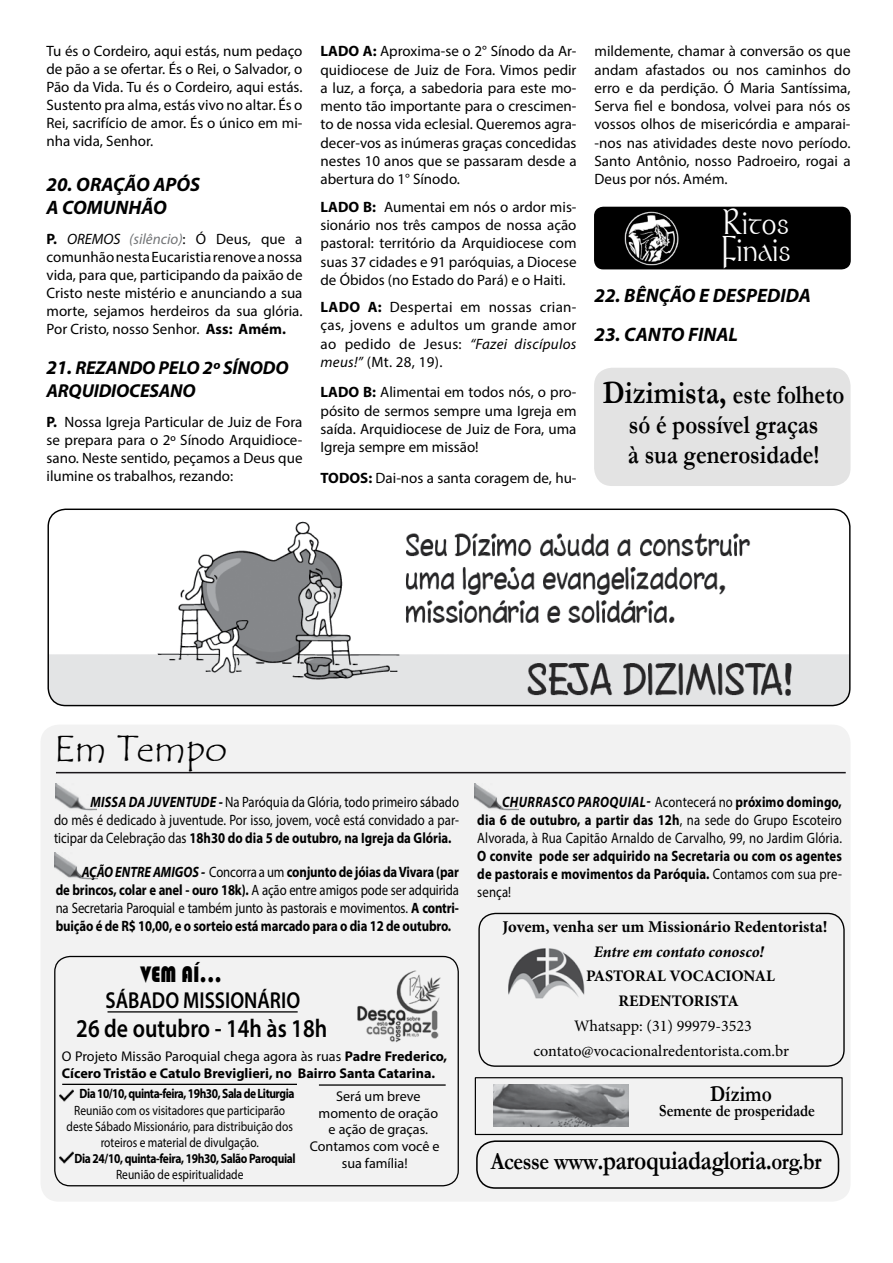
<style>
.page{position:relative;width:893px;height:1263px;background:#fff}
.page>*{position:absolute;margin:0;border:0;box-sizing:border-box;transform-origin:0 0}
.t1{font:37.5px "Tempus Sans ITC";color:#000}
.t2{font:35.7px/27px "Stonehenge";letter-spacing:.03em;color:#fff;scale:.86 1}
.t3{font:700 27.45px "Garamond";letter-spacing:-.02em;color:#000;scale:.86 1}
.t4{font:700 26.7px/30px "Garamond";color:#000;text-align:center;scale:.86 1}
.t5{font:600 25.65px "Myriad Pro";color:#000;scale:.85 1}
.t6{font:600 23.1px "Myriad Pro";color:#000;scale:.85 1}
.t7{font:23.1px "Bauhaus 93";color:#000;scale:.85 1}
.t8{font:700 22.65px "Garamond";color:#000;scale:.86 1}
.t9{font:italic 700 19.5px/22.5px "Myriad Pro";color:#000}
.t10{font:italic 700 18.75px/22.5px "Myriad Pro";letter-spacing:-.01em;color:#000}
.t11{font:700 16.95px "Garamond";color:#000;scale:.86 1}
.t12{font:700 16.5px "Minion Pro";color:#000}
.t13{font:16.05px/24.8px "Minion Pro";color:#000;text-align:center}
.t14{font:700 16.05px/24.8px "Minion Pro";letter-spacing:-.01em;color:#000;text-align:center}
.t15{font:italic 700 16.05px "Minion Pro";letter-spacing:-.005em;color:#000}
.t16{font:15px/18.3px "Myriad Pro";color:#000;text-align:justify}
.t17{font:700 15px/18px "Myriad Pro";letter-spacing:-.005em;color:#000;text-align:justify;scale:.85 1}
.t18{font:15px/18px "Myriad Pro";color:#000;text-align:justify;scale:.85 1}
.t19{font:700 14.1px/16.6px "Myriad Pro";color:#000}
.t20{font:14.1px/16.6px "Myriad Pro";color:#000;text-align:center}
.t21{font:13.5px/16px "Myriad Pro";color:#000;text-align:center;scale:.85 1}
.t22{font:700 13.5px "Myriad Pro";letter-spacing:-.04em;color:#000;scale:.85 1}
.s1{font-weight:700}
.s2{font-style:italic}
.s3{font-style:italic;color:#737577}
.s4{font-size:19.5px}
.s5{font-size:32.7px}
.s6{font-weight:700;font-style:italic}
.s7{font-weight:400}
.s8{font-size:24.3px}
</style>
<div class="page">
<div style="left:594px;top:368px;width:256px;height:118px;background:#e3e3e3;border-radius:18px"></div>
<div style="left:595px;top:207px;width:255px;height:62px;background:#000;border-radius:9px"></div>
<div style="left:594px;top:207px;width:257px;height:62px;border:2px solid #000;border-radius:9px"></div>
<img style="left:624px;top:211px;width:55px;height:55px">
<div style="left:40px;top:725px;width:810px;height:477px;background:#f2f2f2;border-radius:18px"></div>
<hr style="left:56px;top:772px;width:790px;height:1px;background:#1a171b">
<img style="left:54px;top:852px;width:44px;height:27px">
<div style="left:476px;top:1140px;width:363px;height:49px;border:2px solid #000;border-radius:18px"></div>
<img style="left:474px;top:783px;width:44px;height:27px">
<div style="left:54px;top:956px;width:405px;height:230px;border:1px solid #000;border-radius:15px"></div>
<img style="left:357px;top:970px;width:84px;height:72px">
<hr style="left:108px;top:1011px;width:190px;height:1px;background:#000">
<hr style="left:62px;top:1084px;width:235px;height:1px;background:#000">
<img style="left:59px;top:1089px;width:14px;height:13px">
<svg style="left:60px;top:1151px;width:13px;height:13px"></svg>
<img style="left:48px;top:509px;width:802px;height:196px">
<div style="left:48px;top:509px;width:802px;height:197px;border:1px solid #000;border-radius:17px"></div>
<div style="left:478px;top:913px;width:367px;height:154px;border:1px solid #000;border-radius:16px"></div>
<hr style="left:319px;top:1084px;width:127px;height:2px;background:#000">
<img style="left:56px;top:783px;width:41px;height:27px">
<div style="left:475px;top:1077px;width:368px;height:58px;background:#f2f2f2;border:1px solid #000"></div>
<img style="left:494px;top:1085px;width:134px;height:42px">
<p class="t16" style="left:46px;top:42px;width:258px">Tu és o Cordeiro, aqui estás, num pedaço de pão a se ofertar. És o Rei, o Salvador, o Pão da Vida. Tu és o Cordeiro, aqui estás.<br>Sustento pra alma, estás vivo no altar. És o Rei, sacrifício de amor. És o único em mi&shy;nha vida, Senhor.</p>
<h3 class="t9" style="left:46px;top:173px;width:155px">20. ORAÇÃO APÓS<br>A COMUNHÃO</h3>
<p class="t16" style="left:46px;top:229px;width:258px"><span class="s1">P.</span> <span class="s2">OREMOS</span> <span class="s3">(silêncio)</span>: Ó Deus, que a comunhão nesta Eucaristia renove a nossa vida, para que, participando da paixão de Cristo neste mistério e anunciando a sua morte, sejamos herdeiros da sua glória.<br>Por Cristo, nosso Senhor. <span class="s1">Ass: Amém.</span></p>
<p class="t10" style="left:46px;top:356px;width:244px"><span class="s4">21.</span> REZANDO PELO 2º SÍNODO<br>ARQUIDIOCESANO</p>
<p class="t16" style="left:46px;top:412px;width:258px"><span class="s1">P.</span> Nossa Igreja Particular de Juiz de Fora se prepara para o 2º Sínodo Arquidioce&shy;sano. Neste sentido, peçamos a Deus que ilumine os trabalhos, rezando:</p>
<p class="t16" style="left:321px;top:42px;width:258px"><span class="s1">LADO A:</span> Aproxima-se o 2° Sínodo da Ar&shy;quidiocese de Juiz de Fora. Vimos pedir a luz, a força, a sabedoria para este mo&shy;mento tão importante para o crescimen&shy;to de nossa vida eclesial. Queremos agra&shy;decer-vos as inúmeras graças concedidas nestes 10 anos que se passaram desde a abertura do 1° Sínodo.</p>
<p class="t16" style="left:321px;top:197px;width:258px"><span class="s1">LADO B:</span> Aumentai em nós o ardor mis&shy;sionário nos três campos de nossa ação pastoral: território da Arquidiocese com suas 37 cidades e 91 paróquias, a Diocese de Óbidos (no Estado do Pará) e o Haiti.</p>
<p class="t16" style="left:321px;top:298px;width:258px"><span class="s1">LADO A:</span> Despertai em nossas crian&shy;ças, jovens e adultos um grande amor ao pedido de Jesus: <span class="s2">“Fazei discípulos meus!”</span> (Mt. 28, 19).</p>
<p class="t16" style="left:320px;top:383px;width:258px"><span class="s1">LADO B:</span> Alimentai em todos nós, o pro&shy;pósito de sermos sempre uma Igreja em saída. Arquidiocese de Juiz de Fora, uma Igreja sempre em missão!</p>
<p class="t16" style="left:320px;top:468px;width:258px"><span class="s1">TODOS:</span> Dai-nos a santa coragem de, hu-</p>
<p class="t16" style="left:594px;top:42px;width:258px">mildemente, chamar à conversão os que andam afastados ou nos caminhos do erro e da perdição. Ó Maria Santíssima, Serva fiel e bondosa, volvei para nós os vossos olhos de misericórdia e amparai--nos nas atividades deste novo período.<br>Santo Antônio, nosso Padroeiro, rogai a Deus por nós. Amém.</p>
<h2 class="t2" style="left:722px;top:210px;width:81px">Ritos<br>Finais</h2>
<h3 class="t9" style="left:594px;top:283px;width:218px">22. BÊNÇÃO E DESPEDIDA</h3>
<h3 class="t9" style="left:594px;top:322px;width:145px">23. CANTO FINAL</h3>
<h3 class="t4" style="left:603px;top:379px;width:282px"><span class="s5">Dizimista,</span> este folheto só é possível graças<br>à sua generosidade!</h3>
<h1 class="t1" style="left:54px;top:725px;width:174px">Em Tempo</h1>
<p class="t18" style="left:54px;top:792px;width:478px;text-indent:36px"><span class="s6">MISSA DA JUVENTUDE -</span> Na Paróquia da Glória, todo primeiro sábado do mês é dedicado à juventude. Por isso, jovem, você está convidado a par&shy;ticipar da Celebração das <span class="s1">18h30 do dia 5 de outubro, na Igreja da Glória.</span></p>
<p class="t17" style="left:56px;top:863px;width:476px;text-indent:26px"><span class="s2">AÇÃO ENTRE AMIGOS -</span> <span class="s7">Concorra a um</span> conjunto de jóias da Vivara (par de brincos, colar e anel - ouro 18k). <span class="s7">A ação entre amigos pode ser adquirida na Secretaria Paroquial e também junto às pastorais e movimentos.</span> A contri&shy;buição é de R$ 10,00, e o sorteio está marcado para o dia 12 de outubro.</p>
<h3 class="t7" style="left:141px;top:961px;width:97px">VEM AÍ...</h3>
<h3 class="t6" style="left:106px;top:986px;width:231px">SÁBADO MISSIONÁRIO</h3>
<h3 class="t5" style="left:76px;top:1012px;width:297px">26 de outubro - 14h às 18h</h3>
<p class="t19" style="left:62px;top:1047px;width:387px"><span class="s7">O Projeto Missão Paroquial chega agora às ruas</span> Padre Frederico,<br>Cícero Tristão e Catulo Breviglieri, no Bairro Santa Catarina.</p>
<p class="t20" style="left:310px;top:1087px;width:131px">Será um breve momento de oração e ação de graças.<br>Contamos com você e sua família!</p>
<p class="t22" style="left:79px;top:1085px;width:254px">Dia 10/10, quinta-feira, 19h30, Sala de Liturgia</p>
<p class="t21" style="left:67px;top:1102px;width:268px">Reunião com os visitadores que participarão deste Sábado Missionário, para distribuição dos roteiros e material de divulgação.</p>
<p class="t22" style="left:74px;top:1149px;width:262px">Dia 24/10, quinta-feira, 19h30, Salão Paroquial</p>
<p class="t21" style="left:116px;top:1166px;width:151px">Reunião de espiritualidade</p>
<p class="t18" style="left:477px;top:792px;width:430px;text-indent:25px"><span class="s6">CHURRASCO PAROQUIAL-</span> Acontecerá no <span class="s1">próximo domingo, dia 6 de outubro, a partir das 12h</span>, na sede do Grupo Escoteiro Alvorada, à Rua Capitão Arnaldo de Carvalho, 99, no Jardim Glória.</p>
<p class="t17" style="left:477px;top:846px;width:430px">O convite pode ser adquirido na Secretaria ou com os agentes de pastorais e movimentos da Paróquia. <span class="s7">Contamos com sua pre&shy;sença!</span></p>
<p class="t12" style="left:503px;top:915px;width:326px">Jovem, venha ser um Missionário Redentorista!</p>
<p class="t15" style="left:594px;top:940px;width:172px">Entre em contato conosco!</p>
<p class="t14" style="left:586px;top:964px;width:190px">PASTORAL VOCACIONAL<br>REDENTORISTA</p>
<p class="t13" style="left:533px;top:1013px;width:257px">Whatsapp: (31) 99979-3523 contato@vocacionalredentorista.com.br</p>
<h3 class="t8" style="left:710px;top:1079px;width:73px">Dízimo</h3>
<p class="t11" style="left:659px;top:1099px;width:183px">Semente de prosperidade</p>
<h3 class="t3" style="left:491px;top:1142px;width:386px"><span class="s8">Acesse www</span>.paroquiadagloria.<span class="s8">org.br</span></h3>
</div>
